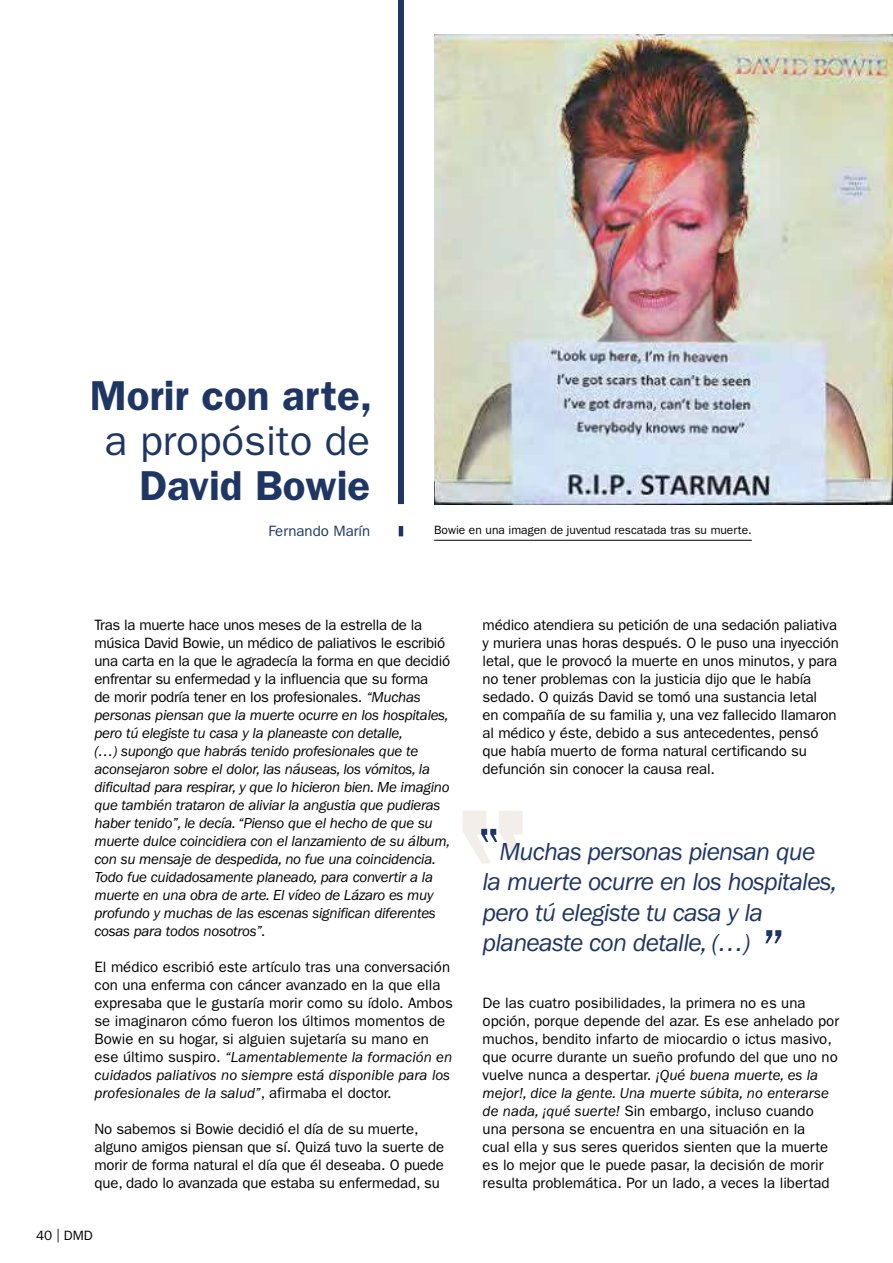
<style>
.page{position:relative;width:893px;height:1263px;background:#fff}
.page>*{position:absolute;margin:0;border:0;box-sizing:border-box;transform-origin:0 0}
.t1{font:600 42px "ITC Franklin Gothic Std";color:#1f3664}
.t2{font:42px "ITC Franklin Gothic Std";color:#1f3664}
.t3{font:italic 25.5px/30.6px "ITC Franklin Gothic Std";letter-spacing:-.03em;color:#1f3664}
.t4{font:15px/18px "ITC Franklin Gothic Std";color:#000}
.t5{font:italic 15px/18px "ITC Franklin Gothic Std";letter-spacing:-.02em;color:#000}
.t6{font:15px "ITC Franklin Gothic Std";color:#1f3664}
.t7{font:13.5px "ITC Franklin Gothic Std";color:#000}
.t8{font:12px "ITC Franklin Gothic Std";color:#000}
.s1{font-style:normal}
.s2{font-style:italic}
</style>
<div class="page">
<hr style="left:434px;top:540px;width:318px;height:1px;background:#000">
<img style="left:434px;top:34px;width:459px;height:470px">
<div style="left:398px;top:0;width:6px;height:504px;background:#1f3664"></div>
<hr style="left:399px;top:526px;width:4px;height:10px;background:#1f3664">
<svg style="left:462px;top:811px;width:65px;height:52px"></svg>
<svg style="left:765px;top:930px;width:16px;height:13px"></svg>
<h1 class="t1" style="left:90px;top:370px;width:284px">Morir con arte,</h1>
<h1 class="t2" style="left:105px;top:416px;width:267px">a propósito de</h1>
<h1 class="t1" style="left:140px;top:460px;width:232px">David Bowie</h1>
<p class="t6" style="left:268px;top:523px;width:103px">Fernando Marín</p>
<p class="t8" style="left:434px;top:523px;width:319px">Bowie en una imagen de juventud rescatada tras su muerte.</p>
<p class="t5" style="left:94px;top:616px;width:357px"><span class="s1">Tras la muerte hace unos meses de la estrella de la música David Bowie, un médico de paliativos le escribió una carta en la que le agradecía la forma en que decidió enfrentar su enfermedad y la influencia que su forma<br>de morir podría tener en los profesionales.</span> “Muchas personas piensan que la muerte ocurre en los hospitales, pero tú elegiste tu casa y la planeaste con detalle,<br>(…) supongo que habrás tenido profesionales que te aconsejaron sobre el dolor, las náuseas, los vómitos, la dificultad para respirar, y que lo hicieron bien. Me imagino que también trataron de aliviar la angustia que pudieras haber tenido”, le decía. “Pienso que el hecho de que su muerte dulce coincidiera con el lanzamiento de su álbum, con su mensaje de despedida, no fue una coincidencia.<br>Todo fue cuidadosamente planeado, para convertir a la muerte en una obra de arte. El vídeo de Lázaro es muy profundo y muchas de las escenas significan diferentes cosas para todos nosotros”.</p>
<p class="t4" style="left:94px;top:958px;width:360px">El médico escribió este artículo tras una conversación con una enferma con cáncer avanzado en la que ella expresaba que le gustaría morir como su ídolo. Ambos se imaginaron cómo fueron los últimos momentos de Bowie en su hogar, si alguien sujetaría su mano en ese último suspiro. <span class="s2">“Lamentablemente la formación en cuidados paliativos no siempre está disponible para los profesionales de la salud”</span>, afirmaba el doctor.</p>
<p class="t4" style="left:94px;top:1120px;width:351px">No sabemos si Bowie decidió el día de su muerte, alguno amigos piensan que sí. Quizá tuvo la suerte de morir de forma natural el día que él deseaba. O puede que, dado lo avanzada que estaba su enfermedad, su</p>
<p class="t7" style="left:36px;top:1228px;width:58px">40 | DMD</p>
<p class="t4" style="left:483px;top:616px;width:358px">médico atendiera su petición de una sedación paliativa y muriera unas horas después. O le puso una inyección letal, que le provocó la muerte en unos minutos, y para no tener problemas con la justicia dijo que le había sedado. O quizás David se tomó una sustancia letal<br>en compañía de su familia y, una vez fallecido llamaron al médico y éste, debido a sus antecedentes, pensó que había muerto de forma natural certificando su defunción sin conocer la causa real.</p>
<h2 class="t3" style="left:483px;top:836px;width:356px;text-indent:17px">Muchas personas piensan que la muerte ocurre en los hospitales, pero tú elegiste tu casa y la planeaste con detalle, (…)</h2>
<p class="t4" style="left:483px;top:994px;width:358px">De las cuatro posibilidades, la primera no es una opción, porque depende del azar. Es ese anhelado por muchos, bendito infarto de miocardio o ictus masivo, que ocurre durante un sueño profundo del que uno no vuelve nunca a despertar. <span class="s2">¡Qué buena muerte, es la mejor!, dice la gente. Una muerte súbita, no enterarse de nada, ¡qué suerte!</span> Sin embargo, incluso cuando una persona se encuentra en una situación en la<br>cual ella y sus seres queridos sienten que la muerte es lo mejor que le puede pasar, la decisión de morir resulta problemática. Por un lado, a veces la libertad</p>
</div>
